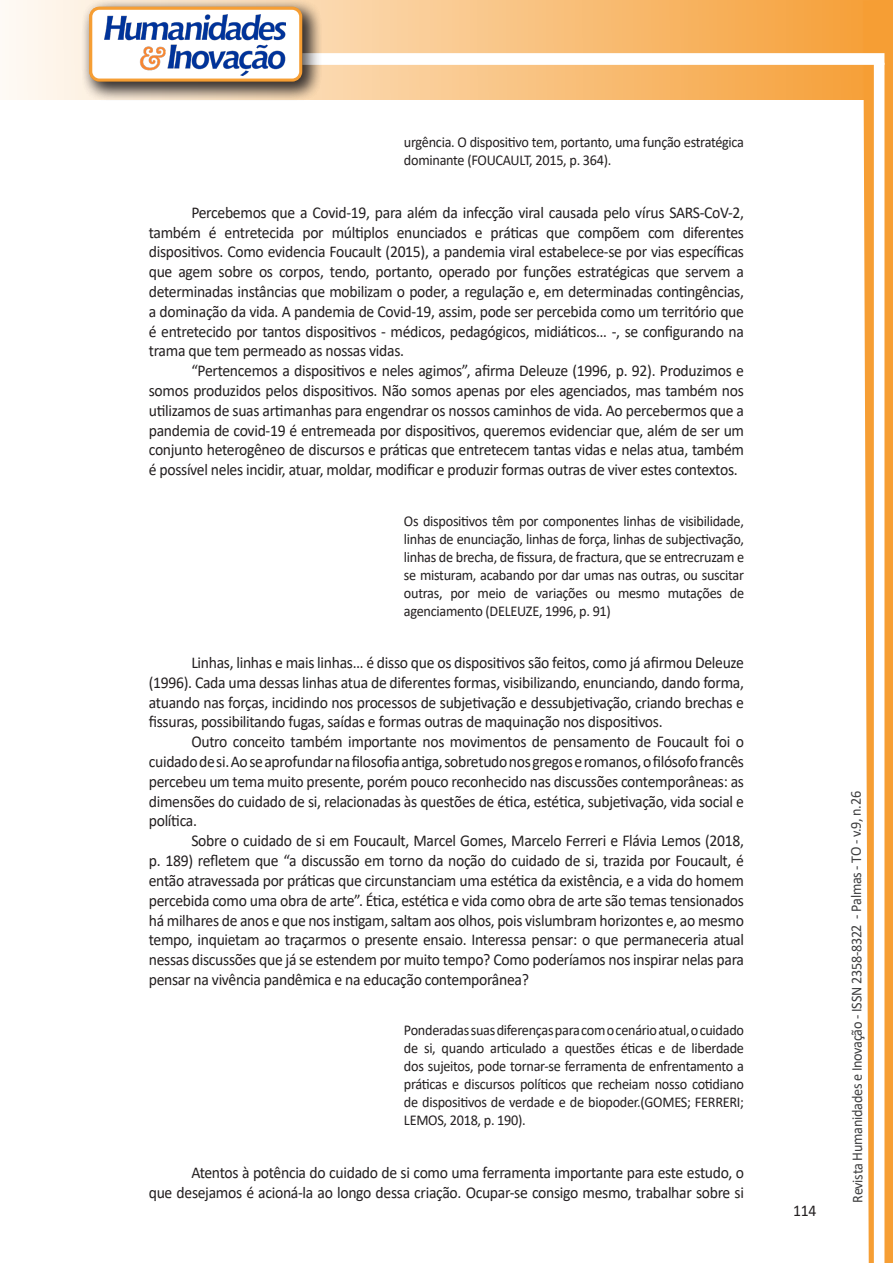
<style>
.page{position:relative;width:893px;height:1263px;background:#fff}
.page>*{position:absolute;margin:0;border:0;box-sizing:border-box;transform-origin:0 0}
.texto{font:16.5px/19.8px "Calibri";letter-spacing:-.02em;color:#231f20;text-align:justify;scale:.95 1}
.citacao{font:15px/18px "Calibri";letter-spacing:-.02em;color:#231f20;text-align:justify;scale:.95 1}
.t1{font:15px "Calibri";letter-spacing:-.025em;color:#3e3e3f;scale:.95 1}
</style>
<div class="page">
<svg style="left:5px;top:0;width:858px;height:100px;background:#f9c484"></svg>
<div style="left:302px;top:53px;width:582px;height:12px;background:#fff;border:2px solid #fff"></div>
<svg style="left:863px;top:0;width:30px;height:1263px"></svg>
<div style="left:81px;top:0;width:241px;height:102px;background:#231f20;opacity:.75"></div>
<svg style="left:91px;top:8px;width:210px;height:72px"></svg>
<div style="left:89px;top:7px;width:213px;height:75px;border:3px solid #f69e34;border-radius:9px"></div>
<p class="citacao" style="left:404px;top:133px;width:359px">urgência. O dispositivo tem, portanto, uma função estratégica dominante (FOUCAULT, 2015, p. 364).</p>
<p class="texto" style="left:149px;top:202px;width:628px;text-indent:43px">Percebemos que a Covid-19, para além da infecção viral causada pelo vírus SARS-CoV-2, também é entretecida por múltiplos enunciados e práticas que compõem com diferentes dispositivos. Como evidencia Foucault (2015), a pandemia viral estabelece-se por vias específicas que agem sobre os corpos, tendo, portanto, operado por funções estratégicas que servem a determinadas instâncias que mobilizam o poder, a regulação e, em determinadas contingências, a dominação da vida. A pandemia de Covid-19, assim, pode ser percebida como um território que é entretecido por tantos dispositivos - médicos, pedagógicos, midiáticos… -, se configurando na trama que tem permeado as nossas vidas.</p>
<p class="texto" style="left:149px;top:360px;width:628px;text-indent:43px">“Pertencemos a dispositivos e neles agimos”, afirma Deleuze (1996, p. 92). Produzimos e somos produzidos pelos dispositivos. Não somos apenas por eles agenciados, mas também nos utilizamos de suas artimanhas para engendrar os nossos caminhos de vida. Ao percebermos que a pandemia de covid-19 é entremeada por dispositivos, queremos evidenciar que, além de ser um conjunto heterogêneo de discursos e práticas que entretecem tantas vidas e nelas atua, também é possível neles incidir, atuar, moldar, modificar e produzir formas outras de viver estes contextos.</p>
<p class="citacao" style="left:404px;top:511px;width:360px">Os dispositivos têm por componentes linhas de visibilidade, linhas de enunciação, linhas de força, linhas de subjectivação, linhas de brecha, de fissura, de fractura, que se entrecruzam e se misturam, acabando por dar umas nas outras, ou suscitar outras, por meio de variações ou mesmo mutações de agenciamento (DELEUZE, 1996, p. 91)</p>
<p class="texto" style="left:149px;top:652px;width:628px;text-indent:43px">Linhas, linhas e mais linhas… é disso que os dispositivos são feitos, como já afirmou Deleuze (1996). Cada uma dessas linhas atua de diferentes formas, visibilizando, enunciando, dando forma, atuando nas forças, incidindo nos processos de subjetivação e dessubjetivação, criando brechas e fissuras, possibilitando fugas, saídas e formas outras de maquinação nos dispositivos.</p>
<p class="texto" style="left:149px;top:731px;width:628px;text-indent:43px">Outro conceito também importante nos movimentos de pensamento de Foucault foi o cuidado de si. Ao se aprofundar na filosofia antiga, sobretudo nos gregos e romanos, o filósofo francês percebeu um tema muito presente, porém pouco reconhecido nas discussões contemporâneas: as dimensões do cuidado de si, relacionadas às questões de ética, estética, subjetivação, vida social e política.</p>
<p class="texto" style="left:149px;top:830px;width:628px;text-indent:43px">Sobre o cuidado de si em Foucault, Marcel Gomes, Marcelo Ferreri e Flávia Lemos (2018, p. 189) refletem que “a discussão em torno da noção do cuidado de si, trazida por Foucault, é então atravessada por práticas que circunstanciam uma estética da existência, e a vida do homem percebida como uma obra de arte”. Ética, estética e vida como obra de arte são temas tensionados há milhares de anos e que nos instigam, saltam aos olhos, pois vislumbram horizontes e, ao mesmo tempo, inquietam ao traçarmos o presente ensaio. Interessa pensar: o que permaneceria atual nessas discussões que já se estendem por muito tempo? Como poderíamos nos inspirar nelas para pensar na vivência pandêmica e na educação contemporânea?</p>
<p class="citacao" style="left:404px;top:1021px;width:360px">Ponderadas suas diferenças para com o cenário atual, o cuidado de si, quando articulado a questões éticas e de liberdade dos sujeitos, pode tornar-se ferramenta de enfrentamento a práticas e discursos políticos que recheiam nosso cotidiano de dispositivos de verdade e de biopoder.(GOMES; FERRERI; LEMOS, 2018, p. 190).</p>
<p class="texto" style="left:149px;top:1162px;width:628px;text-align:right">Atentos à potência do cuidado de si como uma ferramenta importante para este estudo, o<br>que desejamos é acioná-la ao longo dessa criação. Ocupar-se consigo mesmo, trabalhar sobre si</p>
<p class="texto" style="left:793px;top:1200px;width:26px">114</p>
<p class="t1" style="left:846px;top:1203px;width:435px;rotate:-90deg">Revista Humanidades e Inovação - ISSN 2358-8322 - Palmas - TO - v.9, n.26</p>
</div>
